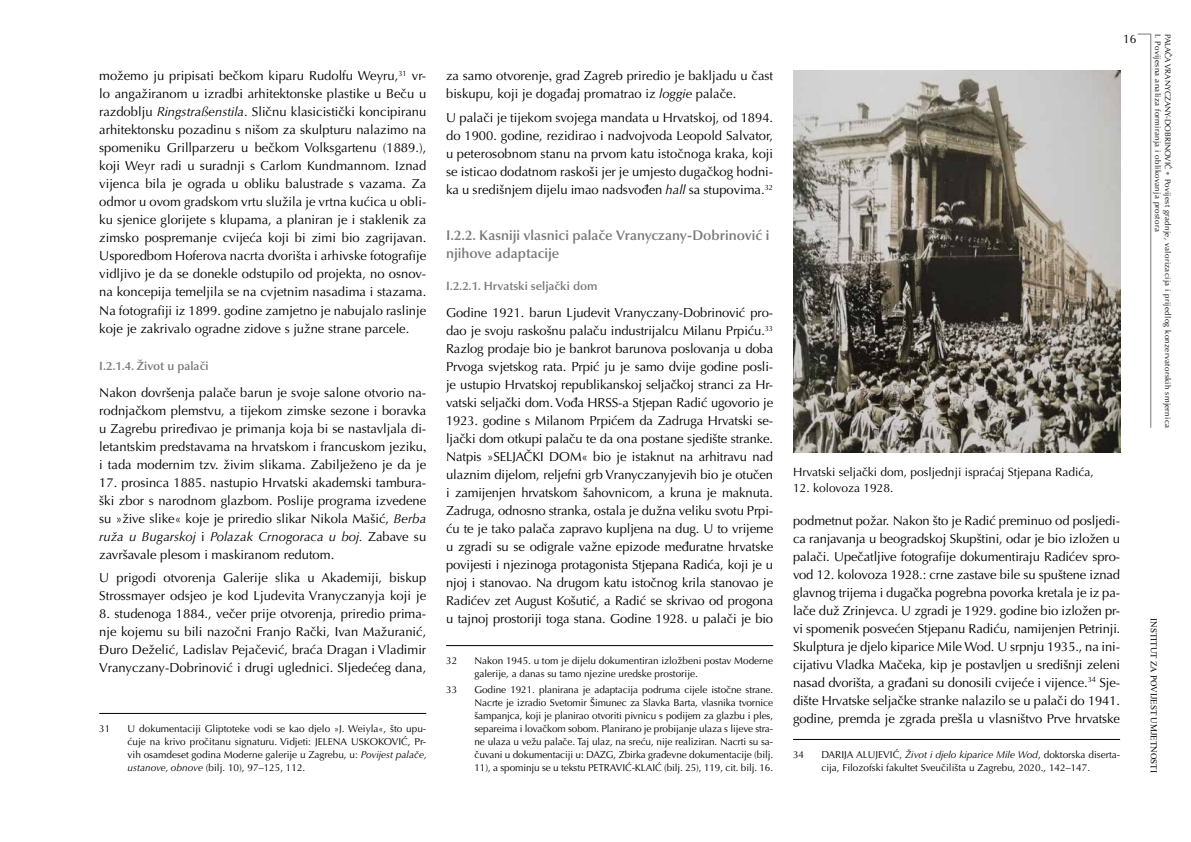
<style>
.page{position:relative;width:1191px;height:842px;background:#fff}
.page>*{position:absolute;margin:0;border:0;box-sizing:border-box;transform-origin:0 0}
.t1{font:600 14px/18px "Optima LT Pro";color:#7a7877}
.t2{font:13px/18px "Optima LT Pro";color:#000;text-align:justify}
.t3{font:12px "Optima LT Pro";color:#000}
.t4{font:600 12px "Optima LT Pro";color:#7a7877}
.t5{font:10px/13px "Optima LT Pro";color:#000;text-align:justify}
.t6{font:9px "Times New Roman";color:#000}
.t7{font:8px/9.8px "Optima LT Pro";letter-spacing:.04em;color:#000}
.s1{font-style:italic}
.s2{font-family:"Times New Roman"}
.s3{color:#7a7877}
</style>
<div class="page">
<hr style="left:1150px;top:34px;width:1px;height:394px;background:#7a7877">
<svg style="left:1137px;top:34px;width:13px;height:1px"></svg>
<hr style="left:99px;top:713px;width:327px;height:1px;background:#000">
<hr style="left:446px;top:645px;width:327px;height:1px;background:#000">
<hr style="left:793px;top:739px;width:327px;height:1px;background:#000">
<img style="left:793px;top:71px;width:327px;height:382px">
<p class="t2" style="left:99px;top:67px;width:328px">možemo ju pripisati bečkom kiparu Rudolfu Weyru,<sup>31</sup> vr&shy;lo angažiranom u izradbi arhitektonske plastike u Beču u razdoblju <span class="s1">Ringstraßenstila</span>. Sličnu klasicistički koncipiranu arhitektonsku pozadinu s nišom za skulpturu nalazimo na spomeniku Grillparzeru u bečkom Volksgartenu (1889.), koji Weyr radi u suradnji s Carlom Kundmannom. Iznad vijenca bila je ograda u obliku balustrade s vazama. Za odmor u ovom gradskom vrtu služila je vrtna kućica u obli&shy;ku sjenice glorijete s klupama, a planiran je i staklenik za zimsko pospremanje cvijeća koji bi zimi bio zagrijavan.<br>Usporedbom Hoferova nacrta dvorišta i arhivske fotografije vidljivo je da se donekle odstupilo od projekta, no osnov&shy;na koncepija temeljila se na cvjetnim nasadima i stazama.<br>Na fotografiji iz 1899. godine zamjetno je nabujalo raslinje koje je zakrivalo ogradne zidove s južne strane parcele.</p>
<p class="t4" style="left:99px;top:358px;width:111px">I.2.1.4. Život u palači</p>
<p class="t2" style="left:99px;top:383px;width:328px">Nakon dovršenja palače barun je svoje salone otvorio na&shy;rodnjačkom plemstvu, a tijekom zimske sezone i boravka u Zagrebu priređivao je primanja koja bi se nastavljala di&shy;letantskim predstavama na hrvatskom i francuskom jeziku<span class="s2">, </span>i tada modernim tzv. živim slikama. Zabilježeno je da je</p>
<p class="t2" style="left:99px;top:473px;width:328px">17. prosinca 1885. nastupio Hrvatski akademski tambura&shy;ški zbor s narodnom glazbom. Poslije programa izvedene su »žive slike« koje je priredio slikar Nikola Mašić, <span class="s1">Berba ruža u Bugarskoj</span> i <span class="s1">Polazak Crnogoraca u boj.</span> Zabave su završavale plesom i maskiranom redutom.</p>
<p class="t2" style="left:99px;top:569px;width:328px">U prigodi otvorenja Galerije slika u Akademiji, biskup<br>Strossmayer odsjeo je kod Ljudevita Vranyczanyja koji je</p>
<p class="t2" style="left:99px;top:605px;width:328px">8. studenoga 1884<span class="s2">.</span>, večer prije otvorenja, priredio prima&shy;nje kojemu su bili nazočni Franjo Rački, Ivan Mažuranić, Đuro Deželić, Ladislav Pejačević, braća Dragan i Vladimir Vranyczany-Dobrinović i drugi uglednici. Sljedećeg dana,</p>
<p class="t5" style="left:99px;top:722px;width:13px">31</p>
<p class="t5" style="left:128px;top:722px;width:301px">U dokumentaciji Gliptoteke vodi se kao djelo »J. Weiyla«, što upu&shy;ćuje na krivo pročitanu signaturu. Vidjeti: JELENA USKOKOVIĆ, Pr&shy;vih osamdeset godina Moderne galerije u Zagrebu, u: <span class="s1">Povijest palače, ustanove, obnove</span> (bilj. 10), 97–125, 112.</p>
<p class="t2" style="left:446px;top:67px;width:328px">za samo otvorenje<span class="s2">,</span> grad Zagreb priredio je bakljadu u čast biskupu, koji je događaj promatrao iz <span class="s1">loggie</span> palače.</p>
<p class="t2" style="left:446px;top:109px;width:328px">U palači je tijekom svojega mandata u Hrvatskoj, od 1894. do 1900. godine, rezidirao i nadvojvoda Leopold Salvator, u peterosobnom stanu na prvom katu istočnoga kraka, koji se isticao dodatnom raskoši jer je umjesto dugačkog hodni&shy;ka u središnjem dijelu imao nadsvođen <span class="s1">hall</span> sa stupovima.<sup>32</sup></p>
<p class="t1" style="left:446px;top:226px;width:325px">I.2.2. Kasniji vlasnici palače Vranyczany-Dobrinović i njihove adaptacije</p>
<p class="t4" style="left:446px;top:279px;width:153px">I.2.2.1. Hrvatski seljački dom</p>
<p class="t2" style="left:446px;top:304px;width:328px">Godine 1921. barun Ljudevit Vranyczany-Dobrinović pro&shy;dao je svoju raskošnu palaču industrijalcu Milanu Prpiću.<sup>33<br></sup>Razlog prodaje bio je bankrot barunova poslovanja u doba Prvoga svjetskog rata. Prpić ju je samo dvije godine posli&shy;je ustupio Hrvatskoj republikanskoj seljačkoj stranci za Hr&shy;vatski seljački dom. Vođa HRSS-a Stjepan Radić ugovorio je 1923. godine s Milanom Prpićem da Zadruga Hrvatski se&shy;ljački dom otkupi palaču te da ona postane sjedište stranke.<br>Natpis »SELJAČKI DOM« bio je istaknut na arhitravu nad ulaznim dijelom, reljefni grb Vranyczanyjevih bio je otučen i zamijenjen hrvatskom šahovnicom, a kruna je maknuta.<br>Zadruga, odnosno stranka, ostala je dužna veliku svotu Prpi&shy;ću te je tako palača zapravo kupljena na dug. U to vrijeme u zgradi su se odigrale važne epizode međuratne hrvatske povijesti i njezinoga protagonista Stjepana Radića, koji je u njoj i stanovao. Na drugom katu istočnog krila stanovao je Radićev zet August Košutić, a Radić se skrivao od progona u tajnoj prostoriji toga stana. Godine 1928. u palači je bio</p>
<p class="t5" style="left:446px;top:654px;width:13px">32</p>
<p class="t5" style="left:474px;top:654px;width:300px">Nakon 1945. u tom je dijelu dokumentiran izložbeni postav Moderne galerije, a danas su tamo njezine uredske prostorije.</p>
<p class="t5" style="left:446px;top:683px;width:13px">33</p>
<p class="t5" style="left:474px;top:683px;width:300px">Godine 1921. planirana je adaptacija podruma cijele istočne strane.<br>Nacrte je izradio Svetomir Šimunec za Slavka Barta, vlasnika tvornice šampanjca, koji je planirao otvoriti pivnicu s podijem za glazbu i ples, separeima i lovačkom sobom. Planirano je probijanje ulaza s lijeve stra&shy;ne ulaza u vežu palače. Taj ulaz, na sreću, nije realiziran. Nacrti su sa&shy;čuvani u dokumentaciji u: DAZG, Zbirka građevne dokumentacije (bilj.<br>11), a spominju se u tekstu PETRAVIĆ-KLAIĆ (bilj. 25), 119, cit. bilj. 16.</p>
<p class="t3" style="left:793px;top:464px;width:302px">Hrvatski seljački dom, posljednji ispraćaj Stjepana Radića,</p>
<p class="t3" style="left:793px;top:480px;width:102px">12. kolovoza 1928.</p>
<p class="t3" style="left:1123px;top:31px;width:15px">16</p>
<p class="t7" style="left:1172px;top:34px;width:396px;rotate:90deg">PALAČA VRANYCZANY-DOBRINOVIĆ <span class="s3">•</span> Povijest gradnje, valorizacija i prijedlog konzervatorskih smjernica<br>I. Povijesna analiza formiranja i oblikovanja prostora</p>
<p class="t2" style="left:793px;top:511px;width:328px">podmetnut požar. Nakon što je Radić preminuo od posljedi&shy;ca ranjavanja u beogradskoj Skupštini, odar je bio izložen u palači. Upečatljive fotografije dokumentiraju Radićev spro&shy;vod 12. kolovoza 1928.: crne zastave bile su spuštene iznad glavnog trijema i dugačka pogrebna povorka kretala je iz pa&shy;lače duž Zrinjevca. U zgradi je 1929. godine bio izložen pr&shy;vi spomenik posvećen Stjepanu Radiću, namijenjen Petrinji<span class="s2">.<br></span>Skulptura je djelo kiparice Mile Wod. U srpnju 1935., na ini&shy;cijativu Vladka Mačeka, kip je postavljen u središnji zeleni nasad dvorišta, a građani su donosili cvijeće i vijence.<sup>34</sup> Sje&shy;dište Hrvatske seljačke stranke nalazilo se u palači do 1941. godine, premda je zgrada prešla u vlasništvo Prve hrvatske</p>
<p class="t5" style="left:793px;top:748px;width:13px">34</p>
<p class="t5" style="left:821px;top:748px;width:300px">DARIJA ALUJEVIĆ, <span class="s1">Život i djelo kiparice Mile Wod</span>, doktorska diserta&shy;cija, Filozofski fakultet Sveučilišta u Zagrebu, 2020., 142–147.</p>
<p class="t6" style="left:1160px;top:618px;width:156px;rotate:90deg">INSTITUT ZA POVIJEST UMJETNOSTI</p>
</div>
